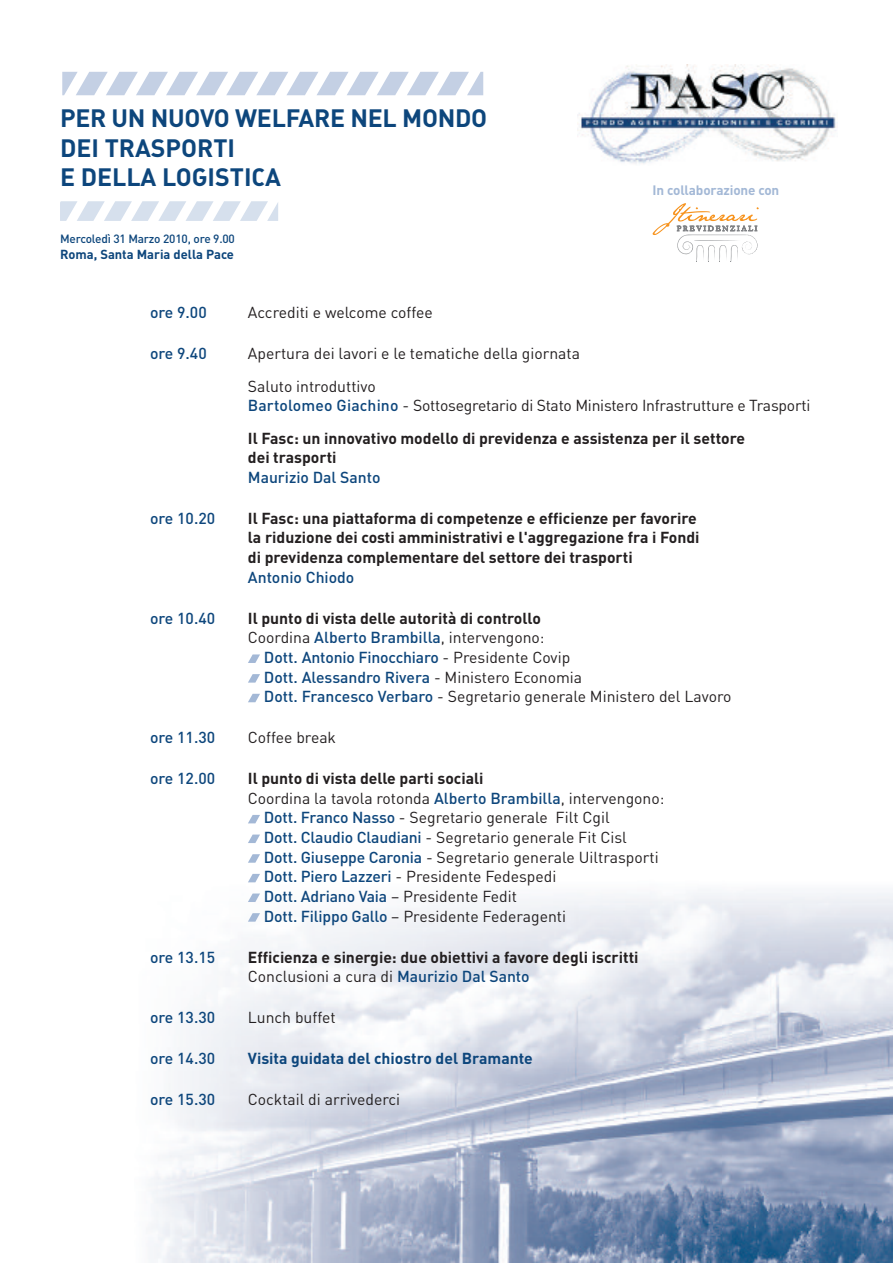
<style>
.page{position:relative;width:893px;height:1263px;background:#fff}
.page>*{position:absolute;margin:0;border:0;box-sizing:border-box;transform-origin:0 0}
.t1{font:700 24.9px/29.8px "DIN";letter-spacing:-.01em;color:#0d467c}
.t2{font:15.75px/32.4px "DIN";color:#231f20}
.t3{font:700 15.75px/19.6px "DIN";color:#231f20}
.t4{font:500 15.75px "DIN";color:#0d467c}
.t5{font:700 15.75px "DIN";color:#0d467c}
.t6{font:700 13.5px "DIN";letter-spacing:-.01em;color:#a3b8d6}
.t7{font:700 12.9px "DIN";color:#0d467c}
.t8{font:500 11.85px "DIN";letter-spacing:-.015em;color:#0d467c}
.s1{font-weight:500;color:#0d467c}
.s2{font-weight:400}
.s3{font-weight:400;color:#231f20}
</style>
<div class="page">
<img style="left:721px;top:1211px;width:172px;height:51px">
<img style="left:721px;top:892px;width:172px;height:319px">
<img style="left:150px;top:1262px;width:571px;height:1px">
<img style="left:148px;top:882px;width:573px;height:380px">
<svg style="left:653px;top:203px;width:106px;height:59px"></svg>
<img style="left:577px;top:65px;width:261px;height:99px">
<svg style="left:248px;top:913px;width:12px;height:9px"></svg>
<svg style="left:248px;top:893px;width:12px;height:9px"></svg>
<svg style="left:248px;top:874px;width:12px;height:8px"></svg>
<svg style="left:248px;top:854px;width:12px;height:9px"></svg>
<svg style="left:248px;top:834px;width:12px;height:9px"></svg>
<svg style="left:248px;top:815px;width:12px;height:8px"></svg>
<svg style="left:248px;top:694px;width:12px;height:8px"></svg>
<svg style="left:248px;top:674px;width:12px;height:9px"></svg>
<svg style="left:248px;top:654px;width:12px;height:9px"></svg>
<svg style="left:62px;top:72px;width:421px;height:23px"></svg>
<svg style="left:60px;top:201px;width:218px;height:20px"></svg>
<h1 class="t1" style="left:60px;top:102px;width:429px">PER UN NUOVO WELFARE NEL MONDO<br>DEI TRASPORTI<br>E DELLA LOGISTICA</h1>
<p class="t8" style="left:60px;top:232px;width:176px">Mercoledì 31 Marzo 2010, ore 9.00</p>
<p class="t7" style="left:60px;top:246px;width:176px">Roma, Santa Maria della Pace</p>
<p class="t6" style="left:653px;top:182px;width:128px">In collaborazione con</p>
<p class="t4" style="left:150px;top:303px;width:58px">ore 9.00</p>
<p class="t2" style="left:248px;top:296px;width:186px">Accrediti e welcome coffee</p>
<p class="t4" style="left:150px;top:344px;width:58px">ore 9.40</p>
<p class="t2" style="left:248px;top:337px;width:334px">Apertura dei lavori e le tematiche della giornata<br>Saluto introduttivo</p>
<p class="t3" style="left:248px;top:389px;width:564px;line-height:32.4px"><span class="s1">Bartolomeo Giachino</span> <span class="s2">- Sottosegretario di Stato Ministero Infrastrutture e Trasporti<br></span>Il Fasc: un innovativo modello di previdenza e assistenza per il settore</p>
<p class="t3" style="left:248px;top:447px;width:90px">dei trasporti</p>
<p class="t4" style="left:248px;top:468px;width:134px">Maurizio Dal Santo</p>
<p class="t4" style="left:150px;top:509px;width:67px">ore 10.20</p>
<p class="t3" style="left:248px;top:508px;width:453px">Il Fasc: una piattaforma di competenze e efficienze per favorire la riduzione dei costi amministrativi e l'aggregazione fra i Fondi di previdenza complementare del settore dei trasporti</p>
<p class="t4" style="left:248px;top:568px;width:108px">Antonio Chiodo</p>
<p class="t4" style="left:150px;top:609px;width:67px">ore 10.40</p>
<p class="t3" style="left:248px;top:608px;width:294px">Il punto di vista delle autorità di controllo</p>
<p class="t2" style="left:248px;top:621px;width:298px">Coordina <span class="s1">Alberto Brambilla</span>, intervengono:</p>
<p class="t4" style="left:264px;top:648px;width:308px">Dott. Antonio Finocchiaro <span class="s3">- Presidente Covip</span></p>
<p class="t4" style="left:264px;top:668px;width:320px">Dott. Alessandro Rivera <span class="s3">- Ministero Economia</span></p>
<p class="t2" style="left:264px;top:680px;width:469px"><span class="s1">Dott. Francesco Verbaro</span> - Segretario generale Ministero del Lavoro</p>
<p class="t4" style="left:150px;top:728px;width:67px">ore 11.30</p>
<p class="t2" style="left:248px;top:721px;width:90px">Coffee break</p>
<p class="t4" style="left:150px;top:769px;width:67px">ore 12.00</p>
<p class="t3" style="left:248px;top:768px;width:237px">Il punto di vista delle parti sociali</p>
<p class="t2" style="left:248px;top:781px;width:418px">Coordina la tavola rotonda <span class="s1">Alberto Brambilla</span>, intervengono:</p>
<p class="t2" style="left:264px;top:801px;width:347px"><span class="s1">Dott. Franco Nasso</span> - Segretario generale Filt Cgil</p>
<p class="t2" style="left:264px;top:821px;width:365px"><span class="s1">Dott. Claudio Claudiani</span> - Segretario generale Fit Cisl</p>
<p class="t2" style="left:264px;top:840px;width:396px"><span class="s1">Dott. Giuseppe Caronia</span> - Segretario generale Uiltrasporti</p>
<p class="t2" style="left:264px;top:860px;width:294px"><span class="s1">Dott. Piero Lazzeri</span> - Presidente Fedespedi</p>
<p class="t4" style="left:264px;top:887px;width:255px">Dott. Adriano Vaia <span class="s3">– Presidente Fedit</span></p>
<p class="t2" style="left:264px;top:899px;width:304px"><span class="s1">Dott. Filippo Gallo</span> – Presidente Federagenti</p>
<p class="t4" style="left:150px;top:947px;width:67px">ore 13.15</p>
<p class="t3" style="left:248px;top:946px;width:392px">Efficienza e sinergie: due obiettivi a favore degli iscritti<br><span class="s2">Conclusioni a cura di</span> <span class="s1">Maurizio Dal Santo</span></p>
<p class="t4" style="left:150px;top:1008px;width:67px">ore 13.30</p>
<p class="t2" style="left:248px;top:1001px;width:89px">Lunch buffet</p>
<p class="t4" style="left:150px;top:1049px;width:67px">ore 14.30</p>
<p class="t5" style="left:248px;top:1049px;width:287px">Visita guidata del chiostro del Bramante</p>
<p class="t4" style="left:150px;top:1090px;width:67px">ore 15.30</p>
<p class="t2" style="left:248px;top:1083px;width:154px">Cocktail di arrivederci</p>
</div>
